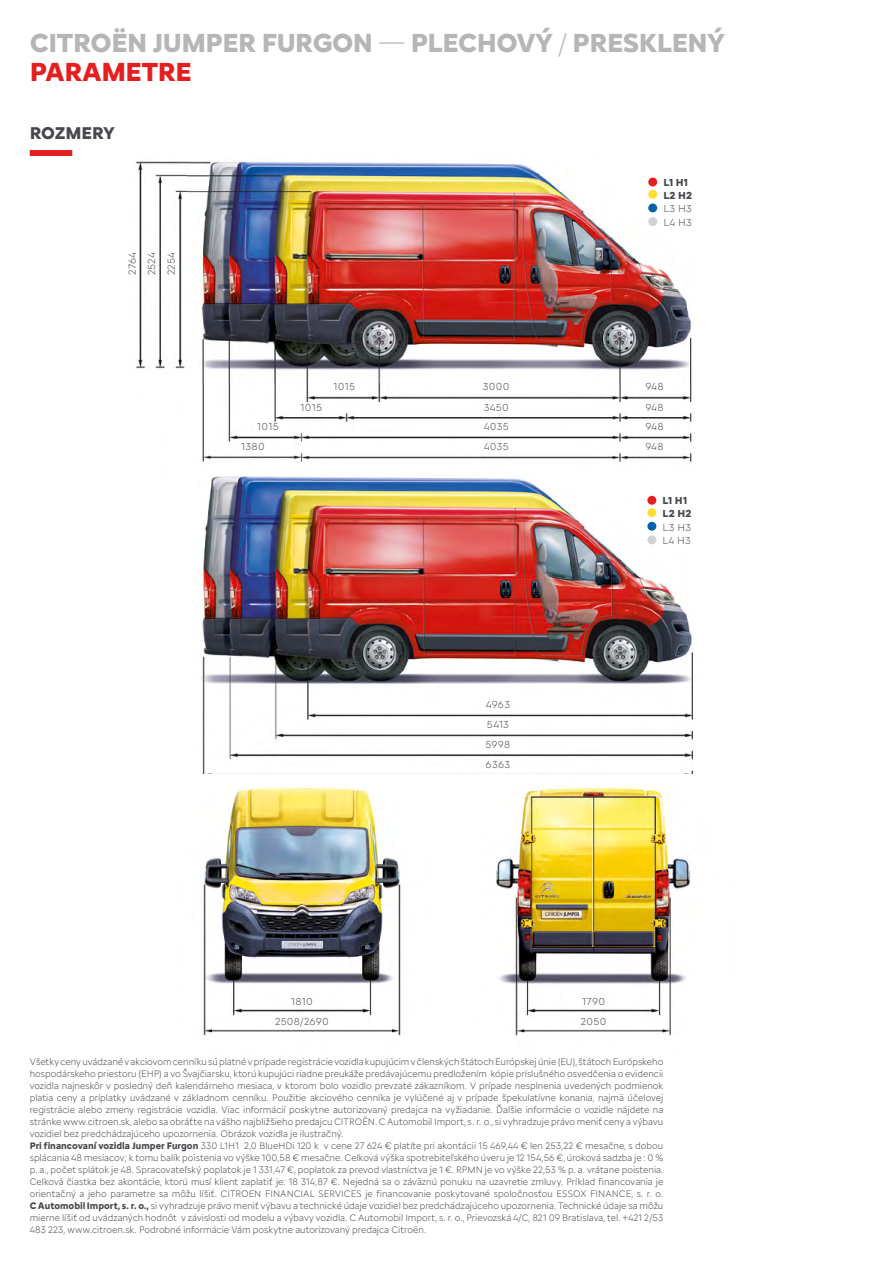
<style>
.page{position:relative;width:893px;height:1263px;background:#fff}
.page>*{position:absolute;margin:0;border:0;box-sizing:border-box;transform-origin:0 0}
.Norm_ln{font:700 27px "Citroen Type";letter-spacing:-.02em;color:#b5b6b8}
.Norm_ln-2{font:700 27px "Citroen Type";letter-spacing:-.02em;color:#e51f1f}
._01_-_mt_-_text{font:700 17.7px "Citroen Type";letter-spacing:-.015em;color:#47494d}
._01a_nohy_pas{font:300 10.5px "Citroen Type";letter-spacing:.025em;color:#47494d}
._01a_nohy_pas-2{font:700 10.5px "Citroen Type";letter-spacing:.025em;color:#47494d}
.Norm_ln-3{font:300 9.75px/12px "Citroen Type";color:#47494d;text-align:justify}
.s1{font-weight:300}
.s2{font-weight:700}
</style>
<div class="page">
<div style="left:30px;top:150px;width:42px;height:6px;background:#e51f1f"></div>
<img style="left:136px;top:161px;width:556px;height:302px">
<img style="left:201px;top:476px;width:492px;height:298px">
<div style="left:129px;top:251px;width:10px;height:25px;background:#fff"></div>
<div style="left:148px;top:251px;width:11px;height:25px;background:#fff"></div>
<div style="left:168px;top:249px;width:10px;height:30px;background:#fff"></div>
<div style="left:329px;top:383px;width:30px;height:11px;background:#fff"></div>
<div style="left:296px;top:404px;width:30px;height:10px;background:#fff"></div>
<div style="left:481px;top:404px;width:30px;height:10px;background:#fff"></div>
<div style="left:481px;top:423px;width:30px;height:11px;background:#fff"></div>
<div style="left:238px;top:443px;width:30px;height:10px;background:#fff"></div>
<div style="left:483px;top:701px;width:30px;height:11px;background:#fff"></div>
<div style="left:483px;top:721px;width:30px;height:11px;background:#fff"></div>
<div style="left:483px;top:741px;width:30px;height:11px;background:#fff"></div>
<div style="left:483px;top:761px;width:30px;height:11px;background:#fff"></div>
<img style="left:203px;top:785px;width:488px;height:251px">
<div style="left:287px;top:998px;width:30px;height:10px;background:#fff"></div>
<div style="left:579px;top:998px;width:29px;height:10px;background:#fff"></div>
<div style="left:579px;top:1017px;width:29px;height:11px;background:#fff"></div>
<div style="left:259px;top:1017px;width:85px;height:11px;background:#fff"></div>
<div style="left:253px;top:423px;width:30px;height:11px;background:#fff"></div>
<div style="left:481px;top:443px;width:30px;height:10px;background:#fff"></div>
<div style="left:481px;top:383px;width:30px;height:11px;background:#fff"></div>
<div style="left:639px;top:383px;width:30px;height:11px;background:#fff"></div>
<div style="left:639px;top:404px;width:30px;height:10px;background:#fff"></div>
<div style="left:639px;top:423px;width:30px;height:11px;background:#fff"></div>
<div style="left:639px;top:443px;width:30px;height:10px;background:#fff"></div>
<div style="left:663px;top:202px;width:34px;height:10px;background:#fff"></div>
<div style="left:663px;top:175px;width:34px;height:11px;background:#fff"></div>
<div style="left:663px;top:188px;width:34px;height:11px;background:#fff"></div>
<div style="left:663px;top:215px;width:34px;height:11px;background:#fff"></div>
<div style="left:651px;top:174px;width:10px;height:59px;background:#fff"></div>
<div style="left:648px;top:178px;width:9px;height:8px;background:#e51f1f;border-radius:50%"></div>
<div style="left:648px;top:190px;width:9px;height:9px;background:#ffdd36;border-radius:50%"></div>
<div style="left:648px;top:203px;width:9px;height:9px;background:#0062ac;border-radius:50%"></div>
<div style="left:648px;top:217px;width:9px;height:9px;background:#d2d1d4;border-radius:50%"></div>
<div style="left:662px;top:520px;width:34px;height:11px;background:#fff"></div>
<div style="left:662px;top:494px;width:34px;height:10px;background:#fff"></div>
<div style="left:662px;top:506px;width:34px;height:11px;background:#fff"></div>
<div style="left:662px;top:534px;width:34px;height:10px;background:#fff"></div>
<div style="left:650px;top:492px;width:10px;height:60px;background:#fff"></div>
<div style="left:647px;top:496px;width:9px;height:9px;background:#e51f1f;border-radius:50%"></div>
<div style="left:647px;top:508px;width:9px;height:9px;background:#ffdd36;border-radius:50%"></div>
<div style="left:647px;top:522px;width:9px;height:9px;background:#0062ac;border-radius:50%"></div>
<div style="left:647px;top:535px;width:9px;height:9px;background:#d2d1d4;border-radius:50%"></div>
<p class="Norm_ln" style="left:30px;top:23px;width:697px">CITROËN JUMPER FURGON <span class="s1">—</span> PLECHOVÝ <span class="s1">/</span> PRESKLENÝ</p>
<p class="Norm_ln-2" style="left:30px;top:51px;width:164px">PARAMETRE</p>
<p class="_01_-_mt_-_text" style="left:30px;top:120px;width:87px">ROZMERY</p>
<p class="_01a_nohy_pas" style="left:124px;top:275px;width:25px;rotate:-90deg">2764</p>
<p class="_01a_nohy_pas" style="left:144px;top:275px;width:24px;rotate:-90deg">2524</p>
<p class="_01a_nohy_pas" style="left:163px;top:275px;width:25px;rotate:-90deg">2254</p>
<p class="_01a_nohy_pas-2" style="left:663px;top:175px;width:26px">L1 H1</p>
<p class="_01a_nohy_pas-2" style="left:663px;top:187px;width:31px">L2 H2</p>
<p class="_01a_nohy_pas" style="left:663px;top:215px;width:30px">L4 H3</p>
<p class="_01a_nohy_pas" style="left:663px;top:201px;width:30px">L3 H3</p>
<p class="_01a_nohy_pas" style="left:257px;top:419px;width:23px">1015</p>
<p class="_01a_nohy_pas" style="left:241px;top:438px;width:25px">1380</p>
<p class="_01a_nohy_pas" style="left:483px;top:379px;width:28px">3000</p>
<p class="_01a_nohy_pas" style="left:645px;top:379px;width:20px">948</p>
<p class="_01a_nohy_pas" style="left:645px;top:399px;width:20px">948</p>
<p class="_01a_nohy_pas" style="left:645px;top:419px;width:20px">948</p>
<p class="_01a_nohy_pas" style="left:645px;top:438px;width:20px">948</p>
<p class="_01a_nohy_pas" style="left:333px;top:379px;width:23px">1015</p>
<p class="_01a_nohy_pas" style="left:301px;top:399px;width:23px">1015</p>
<p class="_01a_nohy_pas" style="left:484px;top:399px;width:27px">3450</p>
<p class="_01a_nohy_pas" style="left:484px;top:419px;width:26px">4035</p>
<p class="_01a_nohy_pas" style="left:484px;top:438px;width:26px">4035</p>
<p class="_01a_nohy_pas-2" style="left:662px;top:493px;width:26px">L1 H1</p>
<p class="_01a_nohy_pas-2" style="left:662px;top:506px;width:31px">L2 H2</p>
<p class="_01a_nohy_pas" style="left:662px;top:533px;width:30px">L4 H3</p>
<p class="_01a_nohy_pas" style="left:662px;top:519px;width:30px">L3 H3</p>
<p class="_01a_nohy_pas" style="left:486px;top:697px;width:26px">4963</p>
<p class="_01a_nohy_pas" style="left:487px;top:717px;width:24px">5413</p>
<p class="_01a_nohy_pas" style="left:485px;top:737px;width:26px">5998</p>
<p class="_01a_nohy_pas" style="left:486px;top:757px;width:26px">6363</p>
<p class="_01a_nohy_pas" style="left:291px;top:993px;width:23px">1810</p>
<p class="_01a_nohy_pas" style="left:582px;top:993px;width:24px">1790</p>
<p class="_01a_nohy_pas" style="left:275px;top:1013px;width:55px">2508/2690</p>
<p class="_01a_nohy_pas" style="left:581px;top:1013px;width:27px">2050</p>
<p class="Norm_ln-3" style="left:30px;top:1055px;width:635px">Všetky ceny uvádzané v akciovom cenníku sú platné vprípade registrácie vozidla kupujúcim v členských štátoch Európskej únie (EU), štátoch Európskeho hospodárskeho priestoru (EHP) a vo Švajčiarsku, ktorú kupujúci riadne preukáže predávajúcemu predložením kópie príslušného osvedčenia o evidencii vozidla najneskôr v posledný deň kalendárneho mesiaca, v ktorom bolo vozidlo prevzaté zákazníkom. V prípade nesplnenia uvedených podmienok platia ceny a príplatky uvádzané v základnom cenníku. Použitie akciového cenníka je vylúčené aj v prípade špekulatívne konania, najmä účelovej registrácie alebo zmeny registrácie vozidla. Viac informácií poskytne autorizovaný predajca na vyžiadanie. Ďalšie informácie o vozidle nájdete na stránke www.citroen.sk, alebo sa obráťte na vášho najbližšieho predajcu CITROËN. C Automobil Import, s. r. o., si vyhradzuje právo meniť ceny a výbavu vozidiel bez predchádzajúceho upozornenia. Obrázok vozidla je ilustračný.</p>
<p class="Norm_ln-3" style="left:30px;top:1139px;width:635px"><span class="s2">Pri financovaní vozidla Jumper Furgon</span> 330 L1H1 2,0 BlueHDi 120 k v cene 27 624 € platíte pri akontácii 15 469,44 € len 253,22 € mesačne, s dobou splácania 48 mesiacov; k tomu balík poistenia vo výške 100,58 € mesačne. Celková výška spotrebiteľského úveru je 12 154,56 €, úroková sadzba je : 0 % p. a., počet splátok je 48. Spracovateľský poplatok je 1 331,47 €, poplatok za prevod vlastníctva je 1 €. RPMN je vo výške 22,53 % p. a. vrátane poistenia.<br>Celková čiastka bez akontácie, ktorú musí klient zaplatiť je: 18 314,87 €. Nejedná sa o záväznú ponuku na uzavretie zmluvy. Príklad financovania je orientačný a jeho parametre sa môžu líšiť. CITROEN FINANCIAL SERVICES je financovanie poskytované spoločnosťou ESSOX FINANCE, s. r. o.<br><span class="s2">C Automobil Import, s. r. o.,</span> si vyhradzuje právo meniť výbavu a technické údaje vozidiel bez predchádzajúceho upozornenia. Technické údaje sa môžu mierne líšiť od uvádzaných hodnôt v závislosti od modelu a výbavy vozidla. C Automobil Import, s. r. o., Prievozská 4/C, 821 09 Bratislava, tel. +421 2/53<br>483 223, www.citroen.sk. Podrobné informácie Vám poskytne autorizovaný predajca Citroën.</p>
</div>
